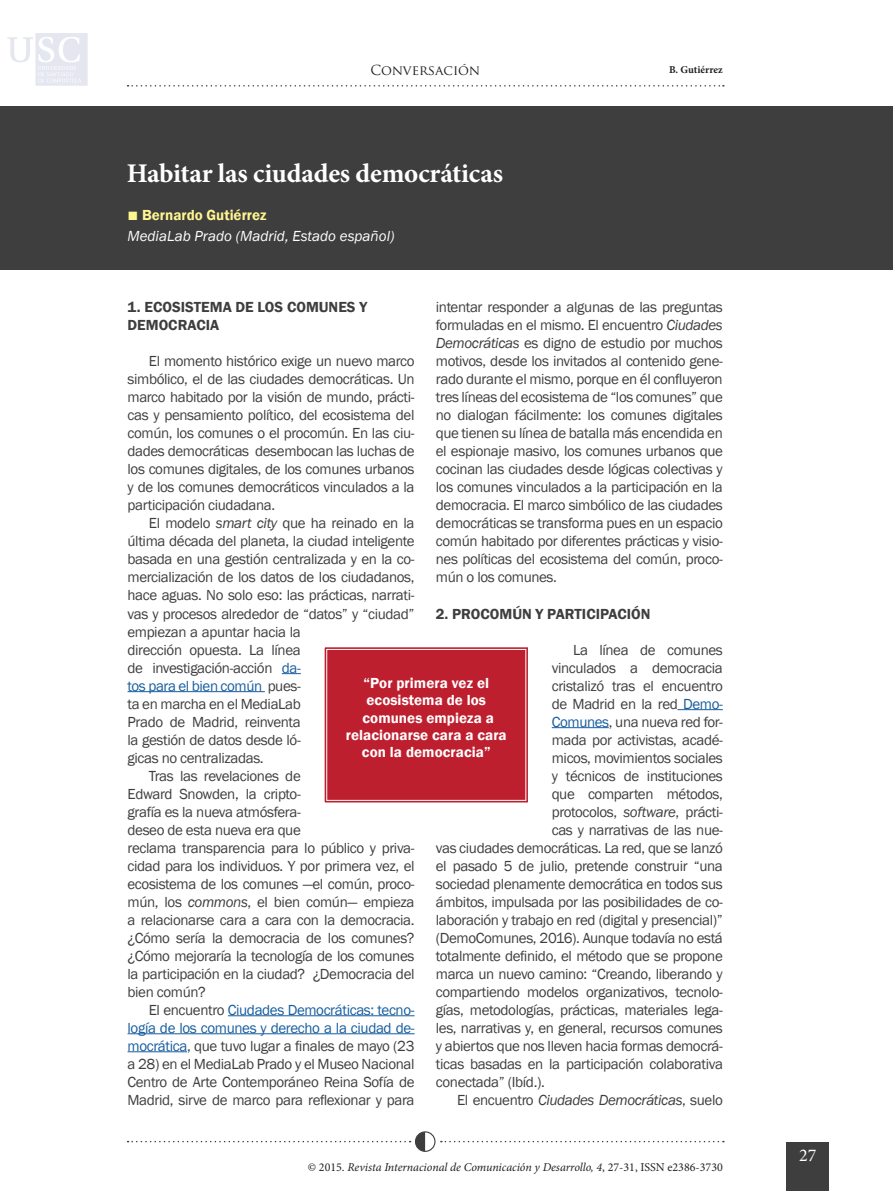
<style>
.page{position:relative;width:893px;height:1191px;background:#fff}
.page>*{position:absolute;margin:0;border:0;box-sizing:border-box;transform-origin:0 0}
.t1{font:700 27px "Minion Pro";letter-spacing:-.01em;color:#fff}
.t2{font:18px "Minion Pro";color:#fff}
.t3{font:15px/18px "Franklin Gothic";letter-spacing:-.025em;color:#3e3e3f;text-align:justify}
.t4{font:15px "Franklin Gothic";letter-spacing:-.025em;color:#175d9e}
.t5{font:600 15px/17.2px "Franklin Gothic";letter-spacing:.005em;color:#fff;text-align:center}
.t6{font:600 15px/18px "Franklin Gothic";color:#3e3e3f}
.t7{font:italic 15px/21.8px "Franklin Gothic";color:#fff}
.t8{font:italic 15px "Franklin Gothic";letter-spacing:-.025em;color:#3e3e3f}
.t9{font:13.5px "Trajan Pro";color:#231f20}
.t10{font:italic 12px "Minion Pro";letter-spacing:-.005em;color:#231f20}
.t11{font:700 10.5px "Minion Pro";letter-spacing:-.005em;color:#231f20}
.s1{font-family:"Century Gothic";font-weight:700;font-size:18px;color:#fff690}
.s2{font-weight:600;font-style:normal;color:#fff690}
.s3{font-style:italic}
.s4{color:#175d9e}
.s5{color:#3e3e3f}
.s6{font-style:normal}
</style>
<div class="page">
<div style="left:787px;top:1142px;width:42px;height:49px;background:#3e3e3f"></div>
<div style="left:415px;top:1131px;width:20px;height:20px;border:1px solid #3e3e3f;border-radius:50%"></div>
<svg style="left:128px;top:1131px;width:297px;height:20px"></svg>
<svg style="left:128px;top:85px;width:596px;height:2px"></svg>
<svg style="left:441px;top:1140px;width:283px;height:2px"></svg>
<div style="left:0;top:106px;width:893px;height:164px;background:#3e3e3f"></div>
<svg style="left:282px;top:673px;width:19px;height:1px"></svg>
<hr style="left:128px;top:691px;width:137px;height:1px;background:#175d9e">
<hr style="left:228px;top:1015px;width:187px;height:1px;background:#175d9e">
<hr style="left:128px;top:1033px;width:287px;height:1px;background:#175d9e">
<hr style="left:128px;top:1051px;width:59px;height:1px;background:#175d9e">
<hr style="left:677px;top:709px;width:46px;height:1px;background:#175d9e">
<hr style="left:552px;top:727px;width:57px;height:1px;background:#175d9e">
<div style="left:324px;top:647px;width:204px;height:156px;background:#be1f2e"></div>
<div style="left:326px;top:649px;width:200px;height:151px;border:1px solid #fff"></div>
<img style="left:7px;top:34px;width:80px;height:52px">
<p class="t9" style="left:370px;top:61px;width:111px">CONVERSACIÓN</p>
<p class="t11" style="left:669px;top:62px;width:55px">B. Gutiérrez</p>
<h1 class="t1" style="left:127px;top:154px;width:378px">Habitar las ciudades democráticas</h1>
<p class="t7" style="left:128px;top:204px;width:268px"><span class="s1">■</span> <span class="s2">Bernardo Gutiérrez<br></span>MediaLab Prado (Madrid, Estado español)</p>
<p class="t6" style="left:128px;top:298px;width:241px">1. ECOSISTEMA DE LOS COMUNES Y<br>DEMOCRACIA</p>
<p class="t3" style="left:128px;top:353px;width:289px;text-indent:21px">El momento histórico exige un nuevo marco simbólico, el de las ciudades democráticas. Un marco habitado por la visión de mundo, prácti&shy;cas y pensamiento político, del ecosistema del común, los comunes o el procomún. En las ciu&shy;dades democráticas desembocan las luchas de los comunes digitales, de los comunes urbanos y de los comunes democráticos vinculados a la participación ciudadana.</p>
<p class="t3" style="left:149px;top:515px;width:267px">El modelo <span class="s3">smart city</span> que ha reinado en la</p>
<p class="t3" style="left:128px;top:533px;width:288px">última década del planeta, la ciudad inteligente</p>
<p class="t3" style="left:128px;top:551px;width:289px">basada en una gestión centralizada y en la co-</p>
<p class="t3" style="left:128px;top:569px;width:288px">mercialización de los datos de los ciudadanos,</p>
<p class="t3" style="left:128px;top:587px;width:289px">hace aguas. No solo eso: las prácticas, narrati-</p>
<p class="t3" style="left:128px;top:605px;width:288px">vas y procesos alrededor de “datos” y “ciudad”</p>
<p class="t3" style="left:128px;top:623px;width:175px">empiezan a apuntar hacia la</p>
<p class="t3" style="left:128px;top:641px;width:175px">dirección opuesta. La línea</p>
<p class="t3" style="left:128px;top:659px;width:175px">de investigación-acción <span class="s4">da-</span></p>
<p class="t4" style="left:128px;top:676px;width:175px">tos para el bien común <span class="s5">pues-</span></p>
<p class="t3" style="left:128px;top:695px;width:175px">ta en marcha en el MediaLab</p>
<p class="t3" style="left:128px;top:713px;width:175px">Prado de Madrid, reinventa</p>
<p class="t3" style="left:128px;top:731px;width:175px">la gestión de datos desde ló-</p>
<p class="t3" style="left:128px;top:749px;width:138px">gicas no centralizadas.</p>
<p class="t3" style="left:149px;top:767px;width:153px">Tras las revelaciones de</p>
<p class="t3" style="left:128px;top:785px;width:175px">Edward Snowden, la cripto-</p>
<p class="t3" style="left:128px;top:803px;width:175px">grafía es la nueva atmósfera-</p>
<p class="t3" style="left:128px;top:821px;width:175px">deseo de esta nueva era que</p>
<p class="t3" style="left:128px;top:839px;width:289px">reclama transparencia para lo público y priva-</p>
<p class="t3" style="left:128px;top:857px;width:288px">cidad para los individuos. Y por primera vez, el</p>
<p class="t3" style="left:128px;top:875px;width:289px">ecosistema de los comunes —el común, proco-</p>
<p class="t3" style="left:128px;top:893px;width:288px">mún, los <span class="s3">commons</span>, el bien común— empieza</p>
<p class="t3" style="left:128px;top:911px;width:289px">a relacionarse cara a cara con la democracia.</p>
<p class="t3" style="left:128px;top:929px;width:288px">¿Cómo sería la democracia de los comunes?</p>
<p class="t3" style="left:128px;top:947px;width:288px">¿Cómo mejoraría la tecnología de los comunes</p>
<p class="t3" style="left:128px;top:965px;width:288px">la participación en la ciudad? ¿Democracia del</p>
<p class="t3" style="left:128px;top:983px;width:80px">bien común?</p>
<p class="t4" style="left:149px;top:1000px;width:267px"><span class="s5">El encuentro</span> Ciudades Democráticas: tecno-</p>
<p class="t4" style="left:128px;top:1018px;width:289px">logía de los comunes y derecho a la ciudad de-</p>
<p class="t3" style="left:128px;top:1037px;width:288px"><span class="s4">mocrática</span>, que tuvo lugar a finales de mayo (23</p>
<p class="t3" style="left:128px;top:1055px;width:288px">a 28) en el MediaLab Prado y el Museo Nacional</p>
<p class="t3" style="left:128px;top:1073px;width:288px">Centro de Arte Contemporáneo Reina Sofía de</p>
<p class="t3" style="left:128px;top:1091px;width:289px">Madrid, sirve de marco para reflexionar y para</p>
<p class="t3" style="left:436px;top:299px;width:289px">intentar responder a algunas de las preguntas formuladas en el mismo. El encuentro <span class="s3">Ciudades Democráticas</span> es digno de estudio por muchos motivos, desde los invitados al contenido gene&shy;rado durante el mismo, porque en él confluyeron tres líneas del ecosistema de “los comunes” que no dialogan fácilmente: los comunes digitales que tienen su línea de batalla más encendida en el espionaje masivo, los comunes urbanos que cocinan las ciudades desde lógicas colectivas y los comunes vinculados a la participación en la democracia. El marco simbólico de las ciudades democráticas se transforma pues en un espacio común habitado por diferentes prácticas y visio&shy;nes políticas del ecosistema del común, proco&shy;mún o los comunes.</p>
<p class="t6" style="left:436px;top:604px;width:216px">2. PROCOMÚN Y PARTICIPACIÓN</p>
<p class="t3" style="left:573px;top:641px;width:151px">La línea de comunes</p>
<p class="t3" style="left:552px;top:659px;width:173px">vinculados a democracia</p>
<p class="t3" style="left:552px;top:677px;width:173px">cristalizó tras el encuentro</p>
<p class="t3" style="left:552px;top:695px;width:173px">de Madrid en la red <span class="s4">Demo-</span></p>
<p class="t3" style="left:552px;top:713px;width:173px"><span class="s4">Comunes</span>, una nueva red for-</p>
<p class="t3" style="left:552px;top:731px;width:173px">mada por activistas, acadé-</p>
<p class="t3" style="left:552px;top:749px;width:173px">micos, movimientos sociales</p>
<p class="t3" style="left:552px;top:767px;width:173px">y técnicos de instituciones</p>
<p class="t3" style="left:552px;top:785px;width:173px">que comparten métodos,</p>
<p class="t3" style="left:552px;top:803px;width:173px">protocolos, <span class="s3">software</span>, prácti-</p>
<p class="t3" style="left:552px;top:821px;width:173px">cas y narrativas de las nue-</p>
<p class="t3" style="left:436px;top:839px;width:289px">vas ciudades democráticas. La red, que se lanzó</p>
<p class="t3" style="left:436px;top:857px;width:289px">el pasado 5 de julio, pretende construir “una</p>
<p class="t3" style="left:436px;top:875px;width:288px">sociedad plenamente democrática en todos sus</p>
<p class="t3" style="left:436px;top:893px;width:289px">ámbitos, impulsada por las posibilidades de co-</p>
<p class="t3" style="left:436px;top:911px;width:289px">laboración y trabajo en red (digital y presencial)”</p>
<p class="t3" style="left:436px;top:929px;width:288px">(DemoComunes, 2016). Aunque todavía no está</p>
<p class="t3" style="left:436px;top:947px;width:288px">totalmente definido, el método que se propone</p>
<p class="t3" style="left:436px;top:965px;width:288px">marca un nuevo camino: “Creando, liberando y</p>
<p class="t3" style="left:436px;top:983px;width:289px">compartiendo modelos organizativos, tecnolo-</p>
<p class="t3" style="left:436px;top:1001px;width:289px">gías, metodologías, prácticas, materiales lega-</p>
<p class="t3" style="left:436px;top:1019px;width:288px">les, narrativas y, en general, recursos comunes</p>
<p class="t3" style="left:436px;top:1037px;width:289px">y abiertos que nos lleven hacia formas democrá-</p>
<p class="t3" style="left:436px;top:1055px;width:289px">ticas basadas en la participación colaborativa</p>
<p class="t3" style="left:436px;top:1073px;width:110px">conectada” (Ibíd.).</p>
<p class="t8" style="left:457px;top:1090px;width:267px"><span class="s6">El encuentro</span> Ciudades Democráticas<span class="s6">, suelo</span></p>
<p class="t5" style="left:346px;top:674px;width:163px">“Por primera vez el ecosistema de los comunes empieza a relacionarse cara a cara con la democracia”</p>
<p class="t10" style="left:308px;top:1159px;width:417px"><span class="s6">© 2015.</span> Revista Internacional de Comunicación y Desarrollo, 4<span class="s6">, 27-31, ISSN e2386-3730</span></p>
<p class="t2" style="left:799px;top:1143px;width:19px">27</p>
</div>
